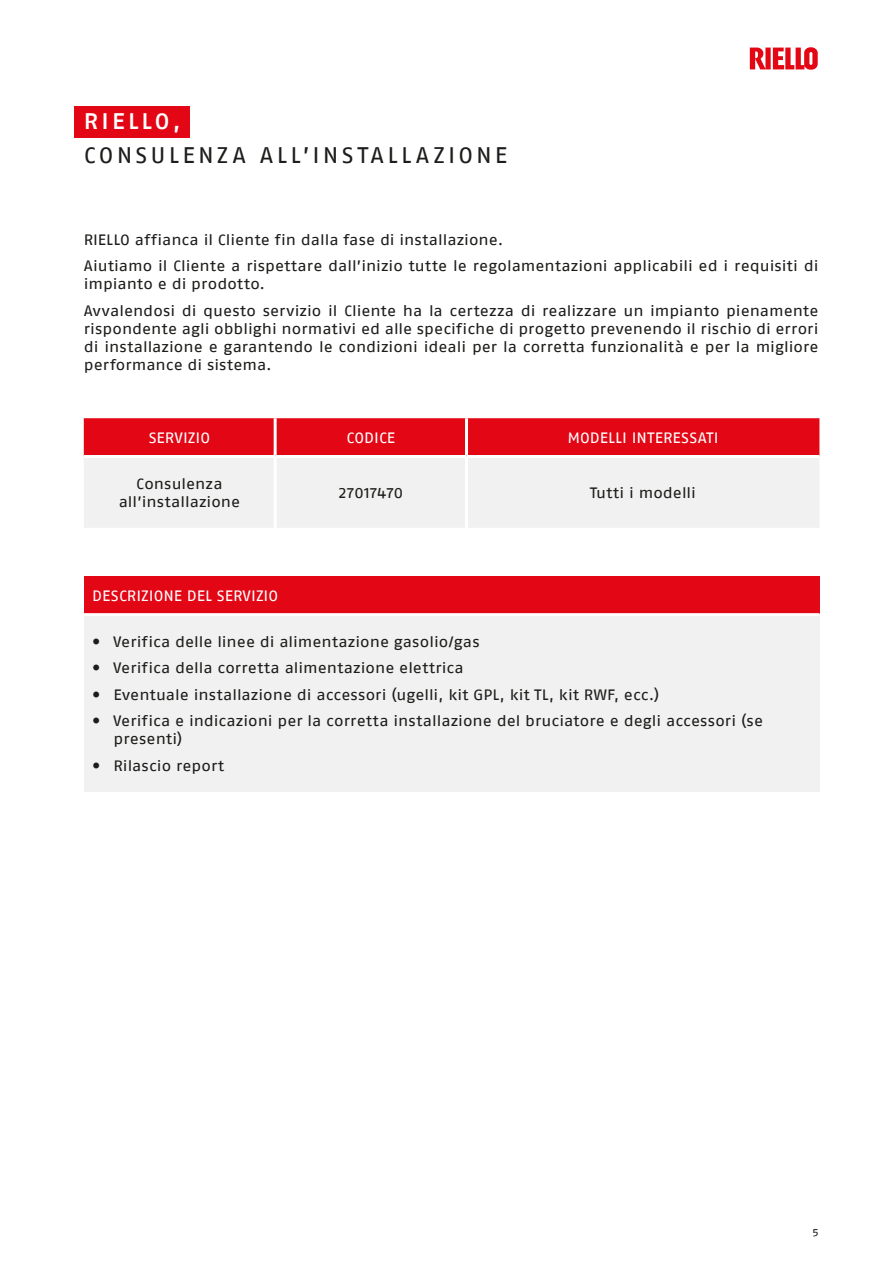
<style>
.page{position:relative;width:893px;height:1263px;background:#fff}
.page>*{position:absolute;margin:0;border:0;box-sizing:border-box;transform-origin:0 0}
.Titolo{font:22.5px "Fago Ex Lf";letter-spacing:.145em;color:#1d1d1b}
.t1{font:500 22.5px "Fago Ex Lf";letter-spacing:.15em;color:#fff}
.Testo_10{font:15px/18px "Fago Ex Lf";color:#1d1d1b}
.Testo_10-2{font:15px "Fago Ex Lf";letter-spacing:.005em;color:#fff}
.t2{font:10.5px "Fago Ex Lf";color:#1d1d1b}
</style>
<div class="page">
<svg style="left:750px;top:47px;width:68px;height:23px"></svg>
<div style="left:74px;top:106px;width:116px;height:32px;background:#e30614"></div>
<div style="left:84px;top:418px;width:735px;height:37px;background:#e30614"></div>
<div style="left:84px;top:458px;width:735px;height:70px;background:#f1f1f1"></div>
<hr style="left:274px;top:418px;width:3px;height:37px;background:#fff">
<hr style="left:465px;top:418px;width:3px;height:37px;background:#fff">
<hr style="left:274px;top:458px;width:3px;height:70px;background:#fff">
<hr style="left:465px;top:458px;width:3px;height:70px;background:#fff">
<div style="left:84px;top:576px;width:735px;height:39px;background:#e30614"></div>
<div style="left:84px;top:615px;width:735px;height:177px;background:#f1f1f1"></div>
<hr style="left:84px;top:613px;width:735px;height:3px;background:#fff">
<p class="t1" style="left:84px;top:108px;width:98px">RIELLO,</p>
<p class="Titolo" style="left:84px;top:142px;width:425px">CONSULENZA ALL’INSTALLAZIONE</p>
<p class="Testo_10" style="left:84px;top:230px;width:421px">RIELLO affianca il Cliente fin dalla fase di installazione.</p>
<p class="Testo_10" style="left:84px;top:257px;width:736px">Aiutiamo il Cliente a rispettare dall’inizio tutte le regolamentazioni applicabili ed i requisiti di impianto e di prodotto.</p>
<p class="Testo_10" style="left:84px;top:301px;width:736px;text-align:justify">Avvalendosi di questo servizio il Cliente ha la certezza di realizzare un impianto pienamente rispondente agli obblighi normativi ed alle specifiche di progetto prevenendo il rischio di errori di installazione e garantendo le condizioni ideali per la corretta funzionalità e per la migliore performance di sistema.</p>
<p class="Testo_10-2" style="left:149px;top:429px;width:63px">SERVIZIO</p>
<p class="Testo_10-2" style="left:346px;top:429px;width:50px">CODICE</p>
<p class="Testo_10-2" style="left:567px;top:429px;width:153px">MODELLI INTERESSATI</p>
<p class="Testo_10" style="left:119px;top:474px;width:123px;text-align:center">Consulenza all’installazione</p>
<p class="Testo_10" style="left:339px;top:483px;width:66px">27017470</p>
<p class="Testo_10" style="left:590px;top:483px;width:107px">Tutti i modelli</p>
<p class="Testo_10-2" style="left:92px;top:587px;width:187px">DESCRIZIONE DEL SERVIZIO</p>
<p class="Testo_10" style="left:114px;top:632px;width:368px">Verifica delle linee di alimentazione gasolio/gas</p>
<p class="Testo_10" style="left:114px;top:659px;width:352px">Verifica della corretta alimentazione elettrica</p>
<p class="Testo_10" style="left:114px;top:685px;width:547px">Eventuale installazione di accessori (ugelli, kit GPL, kit TL, kit RWF, ecc.)</p>
<p class="Testo_10" style="left:114px;top:712px;width:651px">Verifica e indicazioni per la corretta installazione del bruciatore e degli accessori (se presenti)</p>
<p class="Testo_10" style="left:114px;top:756px;width:112px">Rilascio report</p>
<p class="t2" style="left:812px;top:1226px;width:8px">5</p>
</div>
